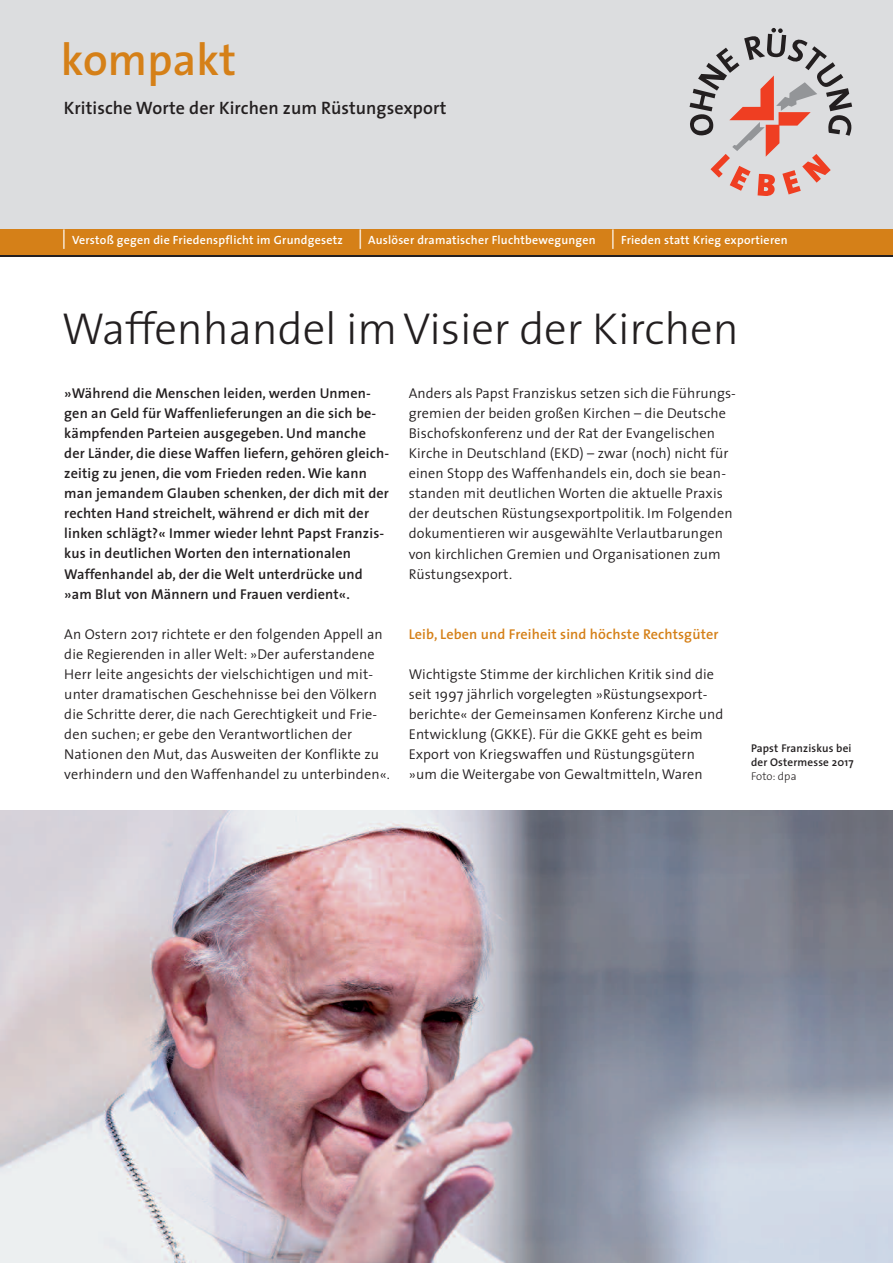
<style>
.page{position:relative;width:893px;height:1263px;background:#fff}
.page>*{position:absolute;margin:0;border:0;box-sizing:border-box;transform-origin:0 0}
.t1{font:300 45px "The Sans";letter-spacing:-.005em;color:#231f20}
.t2{font:600 45px "The Sans";letter-spacing:.005em;color:#d58018}
.t3{font:600 18px "The Sans";letter-spacing:.005em;color:#231f20}
.t4{font:300 14.25px/20.1px "The Sans";letter-spacing:.01em;color:#231f20}
.t5{font:600 14.25px/20.1px "The Sans";letter-spacing:.01em;color:#231f20}
.t6{font:600 14.25px "The Sans";letter-spacing:.01em;color:#d58018}
.t7{font:600 12px "The Sans";letter-spacing:.02em;color:#fff}
.t8{font:600 11.25px/14.2px "The Sans";letter-spacing:.015em;color:#231f20}
.t9{font:300 11.25px "The Sans";letter-spacing:.015em;color:#231f20}
.s1{font-family:"Franklin ITCBQ";font-weight:400;font-size:19.5px}
</style>
<div class="page">
<img style="left:1px;top:810px;width:892px;height:453px">
<div style="left:0;top:0;width:893px;height:232px;background:#dcdddf"></div>
<div style="left:0;top:229px;width:893px;height:27px;background:#d58018"></div>
<hr style="left:0;top:255px;width:893px;height:2px;background:#231f20">
<svg style="left:690px;top:28px;width:162px;height:168px"></svg>
<h1 class="t2" style="left:61px;top:42px;width:177px">kompakt</h1>
<p class="t3" style="left:64px;top:101px;width:384px">Kritische Worte der Kirchen zum Rüstungsexport</p>
<p class="t7" style="left:62px;top:235px;width:727px"><span class="s1">|</span> Verstoß gegen die Friedenspflicht im Grundgesetz <span class="s1">|</span> Auslöser dramatischer Fluchtbewegungen <span class="s1">|</span> Frieden statt Krieg exportieren</p>
<h1 class="t1" style="left:62px;top:311px;width:678px">Waffenhandel imVisier der Kirchen</h1>
<p class="t5" style="left:64px;top:384px;width:326px">»Während die Menschen leiden, werden Unmen&shy;gen an Geld für Waffenlieferungen an die sich be&shy;kämpfenden Parteien ausgegeben. Und manche der Länder, die diese Waffen liefern, gehören gleich&shy;zeitig zu jenen, die vom Frieden reden. Wie kann man jemandem Glauben schenken, der dich mit der rechten Hand streichelt, während er dich mit der linken schlägt?« Immer wieder lehnt Papst Franzis&shy;kus in deutlichen Worten den internationalen Waffenhandel ab, der die Welt unterdrücke und »am Blut von Männern und Frauen verdient«.</p>
<p class="t4" style="left:64px;top:626px;width:327px">An Ostern 2017 richtete er den folgenden Appell an die Regierenden in aller Welt: »Der auferstandene Herr leite angesichts der vielschichtigen und mit&shy;unter dramatischen Geschehnisse bei den Völkern die Schritte derer, die nach Gerechtigkeit und Frie&shy;den suchen; er gebe den Verantwortlichen der Nationen den Mut, das Ausweiten der Konflikte zu verhindern und den Waffenhandel zu unterbinden«.</p>
<p class="t4" style="left:409px;top:385px;width:329px">Anders als Papst Franziskus setzen sich die Führungs - gremien der beiden großen Kirchen – die Deutsche Bischofskonferenz und der Rat der Evangelischen Kirche in Deutschland (EKD) – zwar (noch) nicht für einen Stopp des Waffenhandels ein, doch sie bean&shy;standen mit deutlichen Worten die aktuelle Praxis der deutschen Rüstungsexportpolitik. Im Folgenden dokumentieren wir ausgewählte Verlautbarungen von kirchlichen Gremien und Organisationen zum Rüstungsexport.</p>
<p class="t6" style="left:409px;top:628px;width:311px">Leib, Leben und Freiheit sind höchste Rechtsgüter</p>
<p class="t4" style="left:409px;top:666px;width:316px">Wichtigste Stimme der kirchlichen Kritik sind die seit 1997 jährlich vorgelegten »Rüstungsexport&shy;berichte« der Gemeinsamen Konferenz Kirche und Entwicklung (GKKE). Für die GKKE geht es beim Export von Kriegswaffen und Rüstungsgütern »um die Weitergabe von Gewaltmitteln,Waren</p>
<p class="t8" style="left:751px;top:742px;width:104px">Papst Franziskus bei der Ostermesse 2017</p>
<p class="t9" style="left:751px;top:772px;width:47px">Foto: dpa</p>
</div>
